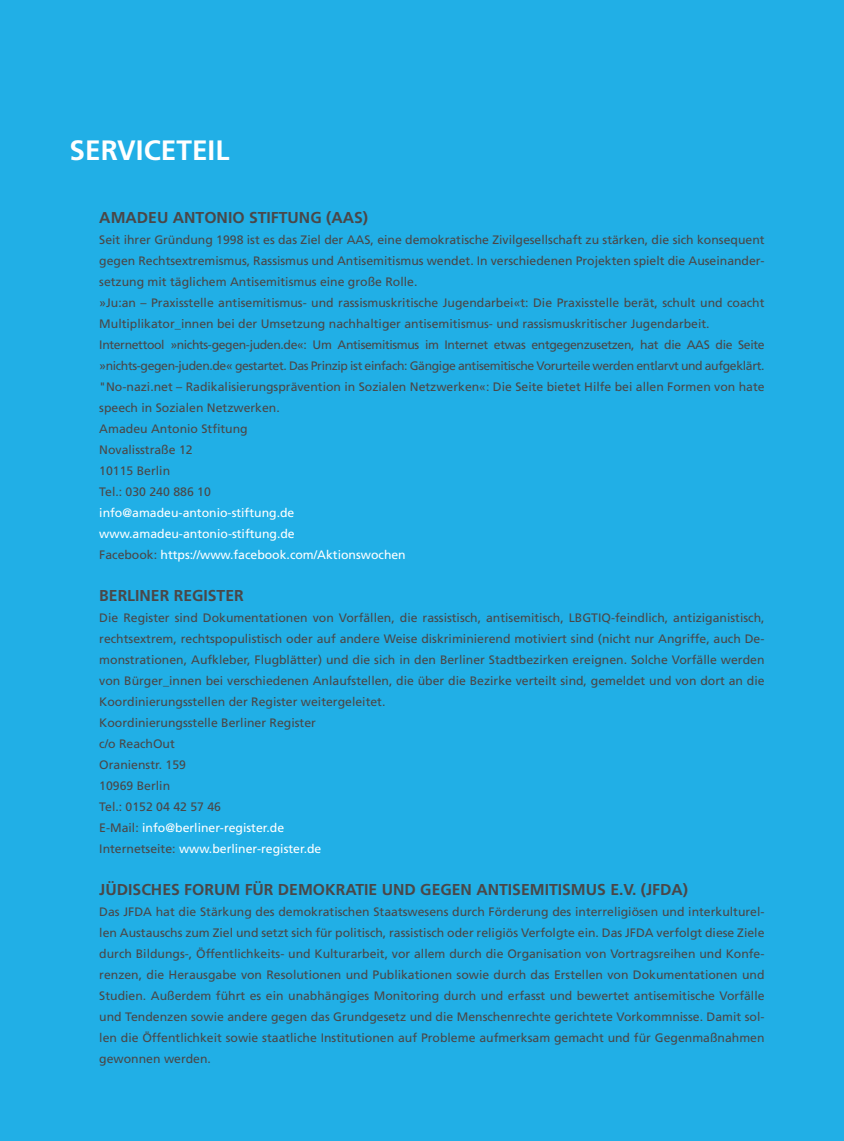
<style>
.page{position:relative;width:844px;height:1141px;background:#fff}
.page>*{position:absolute;margin:0;border:0;box-sizing:border-box;transform-origin:0 0}
.t1{font:700 28px "Frutiger LT Std";color:#fff}
.t2{font:700 15.75px "Frutiger LT Std";color:#4a4748}
.t3{font:12.25px/21px "Frutiger LT Std";color:#4a4748}
.t4{font:12.25px/21px "Frutiger LT Std";color:#fff}
.s1{color:#4a4748}
.s2{color:#fff}
</style>
<div class="page">
<div style="left:0;top:0;width:843px;height:1141px;background:#21afe6"></div>
<h1 class="t1" style="left:69px;top:134px;width:161px">SERVICETEIL</h1>
<p class="t2" style="left:99px;top:208px;width:270px">AMADEU ANTONIO STIFTUNG (AAS)</p>
<p class="t3" style="left:99px;top:229px;width:666px">Seit ihrer Gründung 1998 ist es das Ziel der AAS, eine demokratische Zivilgesellschaft zu stärken, die sich konsequent gegen Rechtsextremismus, Rassismus und Antisemitismus wendet. In verschiedenen Projekten spielt die Auseinander&shy;setzung mit täglichem Antisemitismus eine große Rolle.<br>»Ju:an – Praxisstelle antisemitismus- und rassismuskritische Jugendarbei«t: Die Praxisstelle berät, schult und coacht Multiplikator_innen bei der Umsetzung nachhaltiger antisemitismus- und rassismuskritischer Jugendarbeit.<br>Internettool »nichts-gegen-juden.de«: Um Antisemitismus im Internet etwas entgegenzusetzen, hat die AAS die Seite »nichts-gegen-juden.de« gestartet. Das Prinzip ist einfach: Gängige antisemitische Vorurteile werden entlarvt und aufgeklärt. "No-nazi.net – Radikalisierungsprävention in Sozialen Netzwerken«: Die Seite bietet Hilfe bei allen Formen von hate speech in Sozialen Netzwerken.<br>Amadeu Antonio Stfitung<br>Novalisstraße 12<br>10115 Berlin<br>Tel.: 030 240 886 10</p>
<p class="t4" style="left:99px;top:502px;width:308px">info@amadeu-antonio-stiftung.de www.amadeu-antonio-stiftung.de<br><span class="s1">Facebook:</span> https://www.facebook.com/Aktionswochen</p>
<p class="t2" style="left:99px;top:586px;width:146px">BERLINER REGISTER</p>
<p class="t3" style="left:99px;top:607px;width:666px">Die Register sind Dokumentationen von Vorfällen, die rassistisch, antisemitisch, LBGTIQ-feindlich, antiziganistisch, rechtsextrem, rechtspopulistisch oder auf andere Weise diskriminierend motiviert sind (nicht nur Angriffe, auch De&shy;monstrationen, Aufkleber, Flugblätter) und die sich in den Berliner Stadtbezirken ereignen. Solche Vorfälle werden von Bürger_innen bei verschiedenen Anlaufstellen, die über die Bezirke verteilt sind, gemeldet und von dort an die Koordinierungsstellen der Register weitergeleitet.<br>Koordinierungsstelle Berliner Register<br>c/o ReachOut<br>Oranienstr. 159<br>10969 Berlin<br>Tel.: 0152 04 42 57 46<br>E-Mail: <span class="s2">info@berliner-register.de<br></span>Internetseite: <span class="s2">www.berliner-register.de</span></p>
<p class="t2" style="left:99px;top:880px;width:590px">JÜDISCHES FORUM FÜR DEMOKRATIE UND GEGEN ANTISEMITISMUS E.V. (JFDA)</p>
<p class="t3" style="left:99px;top:901px;width:666px;text-align:justify">Das JFDA hat die Stärkung des demokratischen Staatswesens durch Förderung des interreligiösen und interkulturel&shy;len Austauschs zum Ziel und setzt sich für politisch, rassistisch oder religiös Verfolgte ein. Das JFDA verfolgt diese Ziele durch Bildungs-, Öffentlichkeits- und Kulturarbeit, vor allem durch die Organisation von Vortragsreihen und Konfe&shy;renzen, die Herausgabe von Resolutionen und Publikationen sowie durch das Erstellen von Dokumentationen und Studien. Außerdem führt es ein unabhängiges Monitoring durch und erfasst und bewertet antisemitische Vorfälle und Tendenzen sowie andere gegen das Grundgesetz und die Menschenrechte gerichtete Vorkommnisse. Damit sol&shy;len die Öffentlichkeit sowie staatliche Institutionen auf Probleme aufmerksam gemacht und für Gegenmaßnahmen gewonnen werden.</p>
</div>
